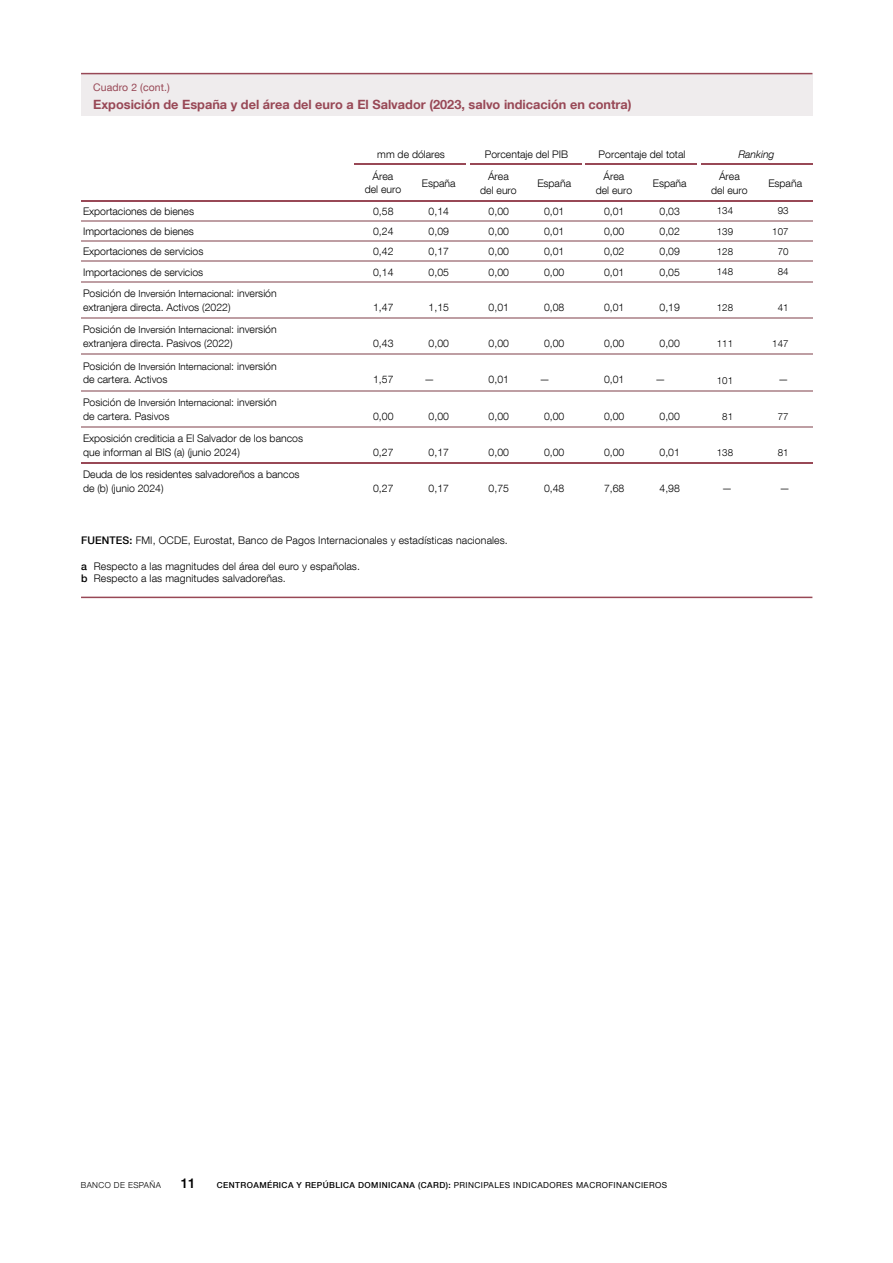
<style>
.page{position:relative;width:893px;height:1263px;background:#fff}
.page>*{position:absolute;margin:0;border:0;box-sizing:border-box;transform-origin:0 0}
.t1{font:500 13.5px "Bd E Neue Helvetica";color:#000}
.t2{font:700 12.75px "Bd E Neue Helvetica";color:#984856}
.t3{font:300 10.5px/14px "Bd E Neue Helvetica";color:#000;text-align:center}
.t4{font:10.5px "Bd E Neue Helvetica";letter-spacing:.01em;color:#984856}
.t5{font:italic 300 10.5px "Bd E Neue Helvetica";color:#000}
.t6{font:300 9.75px "Bd E Neue Helvetica";color:#000}
.t7{font:500 8.25px "Bd E Neue Helvetica";letter-spacing:.05em;color:#000}
.t8{font:300 8.25px "Bd E Neue Helvetica";letter-spacing:.05em;color:#000}
.s1{font-size:10.5px}
.s2{font-weight:500}
.s3{font-weight:400}
</style>
<div class="page">
<hr style="left:81px;top:597px;width:731px;height:1px;background:#984856">
<div style="left:81px;top:74px;width:731px;height:42px;background:#efeced"></div>
<hr style="left:81px;top:73px;width:731px;height:1px;background:#984856">
<hr style="left:355px;top:164px;width:111px;height:1px;background:#984856">
<hr style="left:470px;top:164px;width:111px;height:1px;background:#984856">
<hr style="left:586px;top:164px;width:111px;height:1px;background:#984856">
<hr style="left:701px;top:164px;width:111px;height:1px;background:#984856">
<hr style="left:81px;top:200px;width:731px;height:1px;background:#984856">
<hr style="left:81px;top:220px;width:731px;height:2px;background:#be9ea3">
<hr style="left:81px;top:240px;width:731px;height:2px;background:#be9ea3">
<hr style="left:81px;top:261px;width:731px;height:1px;background:#be9ea3">
<hr style="left:81px;top:281px;width:731px;height:1px;background:#be9ea3">
<hr style="left:81px;top:317px;width:731px;height:2px;background:#be9ea3">
<hr style="left:81px;top:354px;width:731px;height:1px;background:#be9ea3">
<hr style="left:81px;top:390px;width:731px;height:1px;background:#be9ea3">
<hr style="left:81px;top:426px;width:731px;height:2px;background:#be9ea3">
<hr style="left:81px;top:463px;width:731px;height:1px;background:#984856">
<p class="t4" style="left:93px;top:81px;width:78px">Cuadro 2 (cont.)</p>
<p class="t2" style="left:93px;top:96px;width:540px">Exposición de España y del área del euro a El Salvador (2023, salvo indicación en contra)</p>
<p class="t3" style="left:377px;top:147px;width:69px">mm de dólares</p>
<p class="t3" style="left:485px;top:147px;width:85px">Porcentaje del PIB</p>
<p class="t3" style="left:599px;top:147px;width:88px">Porcentaje del total</p>
<p class="t5" style="left:738px;top:148px;width:38px">Ranking</p>
<p class="t3" style="left:365px;top:169px;width:38px">Área del euro</p>
<p class="t3" style="left:422px;top:176px;width:35px">España</p>
<p class="t3" style="left:480px;top:169px;width:38px">Área del euro</p>
<p class="t3" style="left:537px;top:176px;width:35px">España</p>
<p class="t3" style="left:596px;top:169px;width:38px">Área del euro</p>
<p class="t3" style="left:653px;top:176px;width:35px">España</p>
<p class="t3" style="left:711px;top:169px;width:38px">Área del euro</p>
<p class="t3" style="left:768px;top:176px;width:35px">España</p>
<p class="t3" style="left:83px;top:204px;width:113px">Exportaciones de bienes</p>
<p class="t3" style="left:373px;top:204px;width:22px">0,58</p>
<p class="t3" style="left:429px;top:204px;width:22px">0,14</p>
<p class="t3" style="left:489px;top:204px;width:22px">0,00</p>
<p class="t3" style="left:544px;top:204px;width:22px">0,01</p>
<p class="t3" style="left:604px;top:204px;width:22px">0,01</p>
<p class="t3" style="left:659px;top:204px;width:22px">0,03</p>
<p class="t6" style="left:717px;top:205px;width:18px">134</p>
<p class="t6" style="left:778px;top:205px;width:12px">93</p>
<p class="t3" style="left:83px;top:224px;width:112px">Importaciones de bienes</p>
<p class="t3" style="left:373px;top:224px;width:22px">0,24</p>
<p class="t3" style="left:429px;top:224px;width:22px">0,09</p>
<p class="t3" style="left:489px;top:224px;width:22px">0,00</p>
<p class="t3" style="left:544px;top:224px;width:22px">0,01</p>
<p class="t3" style="left:604px;top:224px;width:22px">0,00</p>
<p class="t3" style="left:659px;top:224px;width:22px">0,02</p>
<p class="t6" style="left:717px;top:225px;width:18px">139</p>
<p class="t6" style="left:772px;top:225px;width:18px">107</p>
<p class="t3" style="left:83px;top:244px;width:122px">Exportaciones de servicios</p>
<p class="t3" style="left:373px;top:244px;width:22px">0,42</p>
<p class="t3" style="left:429px;top:244px;width:22px">0,17</p>
<p class="t3" style="left:489px;top:244px;width:22px">0,00</p>
<p class="t3" style="left:544px;top:244px;width:22px">0,01</p>
<p class="t3" style="left:604px;top:244px;width:22px">0,02</p>
<p class="t3" style="left:659px;top:244px;width:22px">0,09</p>
<p class="t6" style="left:717px;top:245px;width:18px">128</p>
<p class="t6" style="left:778px;top:245px;width:12px">70</p>
<p class="t3" style="left:83px;top:265px;width:122px">Importaciones de servicios</p>
<p class="t3" style="left:373px;top:265px;width:22px">0,14</p>
<p class="t3" style="left:429px;top:265px;width:22px">0,05</p>
<p class="t3" style="left:489px;top:265px;width:22px">0,00</p>
<p class="t3" style="left:544px;top:265px;width:22px">0,00</p>
<p class="t3" style="left:604px;top:265px;width:22px">0,01</p>
<p class="t3" style="left:659px;top:265px;width:22px">0,05</p>
<p class="t6" style="left:717px;top:266px;width:18px">148</p>
<p class="t6" style="left:778px;top:266px;width:12px">84</p>
<p class="t6" style="left:83px;top:287px;width:195px"><span class="s1">Posición de</span> Inversión Internacional<span class="s1">: inversión</span></p>
<p class="t3" style="left:83px;top:300px;width:149px">extranjera directa. Activos (2022)</p>
<p class="t3" style="left:373px;top:300px;width:22px">1,47</p>
<p class="t3" style="left:429px;top:300px;width:22px">1,15</p>
<p class="t3" style="left:489px;top:300px;width:22px">0,01</p>
<p class="t3" style="left:544px;top:300px;width:22px">0,08</p>
<p class="t3" style="left:604px;top:300px;width:22px">0,01</p>
<p class="t3" style="left:660px;top:300px;width:22px">0,19</p>
<p class="t6" style="left:717px;top:301px;width:18px">128</p>
<p class="t6" style="left:778px;top:301px;width:12px">41</p>
<p class="t6" style="left:83px;top:324px;width:195px"><span class="s1">Posición de</span> Inversión Internacional<span class="s1">: inversión</span></p>
<p class="t3" style="left:83px;top:336px;width:151px">extranjera directa. Pasivos (2022)</p>
<p class="t3" style="left:373px;top:336px;width:22px">0,43</p>
<p class="t3" style="left:429px;top:336px;width:22px">0,00</p>
<p class="t3" style="left:489px;top:336px;width:22px">0,00</p>
<p class="t3" style="left:544px;top:336px;width:22px">0,00</p>
<p class="t3" style="left:604px;top:336px;width:22px">0,00</p>
<p class="t3" style="left:660px;top:336px;width:22px">0,00</p>
<p class="t6" style="left:717px;top:338px;width:18px">111</p>
<p class="t6" style="left:772px;top:338px;width:18px">147</p>
<p class="t6" style="left:83px;top:360px;width:195px"><span class="s1">Posición de</span> Inversión Internacional<span class="s1">: inversión</span></p>
<p class="t3" style="left:83px;top:372px;width:86px">de cartera. Activos</p>
<p class="t3" style="left:373px;top:372px;width:22px">1,57</p>
<p class="t3" style="left:424px;top:372px;width:12px">—</p>
<p class="t3" style="left:489px;top:372px;width:22px">0,01</p>
<p class="t3" style="left:540px;top:372px;width:12px">—</p>
<p class="t3" style="left:604px;top:372px;width:22px">0,01</p>
<p class="t3" style="left:655px;top:372px;width:12px">—</p>
<p class="t6" style="left:717px;top:374px;width:18px">101</p>
<p class="t3" style="left:778px;top:372px;width:12px">—</p>
<p class="t6" style="left:83px;top:396px;width:195px"><span class="s1">Posición de</span> Inversión Internacional<span class="s1">: inversión</span></p>
<p class="t3" style="left:83px;top:409px;width:88px">de cartera. Pasivos</p>
<p class="t3" style="left:373px;top:409px;width:22px">0,00</p>
<p class="t3" style="left:429px;top:409px;width:22px">0,00</p>
<p class="t3" style="left:489px;top:409px;width:22px">0,00</p>
<p class="t3" style="left:544px;top:409px;width:22px">0,00</p>
<p class="t3" style="left:604px;top:409px;width:22px">0,00</p>
<p class="t3" style="left:660px;top:409px;width:22px">0,00</p>
<p class="t6" style="left:722px;top:410px;width:12px">81</p>
<p class="t6" style="left:778px;top:410px;width:12px">77</p>
<p class="t3" style="left:83px;top:431px;width:221px;text-align:left">Exposición crediticia a El Salvador de los bancos que informan al BIS (a) (junio 2024)</p>
<p class="t3" style="left:373px;top:445px;width:22px">0,27</p>
<p class="t3" style="left:429px;top:445px;width:22px">0,17</p>
<p class="t3" style="left:489px;top:445px;width:22px">0,00</p>
<p class="t3" style="left:544px;top:445px;width:22px">0,00</p>
<p class="t3" style="left:604px;top:445px;width:22px">0,00</p>
<p class="t3" style="left:659px;top:445px;width:22px">0,01</p>
<p class="t6" style="left:717px;top:447px;width:18px">138</p>
<p class="t6" style="left:778px;top:447px;width:12px">81</p>
<p class="t3" style="left:83px;top:468px;width:218px;text-align:left">Deuda de los residentes salvadoreños a bancos de (b) (junio 2024)</p>
<p class="t3" style="left:373px;top:481px;width:22px">0,27</p>
<p class="t3" style="left:429px;top:481px;width:22px">0,17</p>
<p class="t3" style="left:489px;top:481px;width:22px">0,75</p>
<p class="t3" style="left:544px;top:481px;width:22px">0,48</p>
<p class="t3" style="left:604px;top:481px;width:22px">7,68</p>
<p class="t3" style="left:659px;top:481px;width:22px">4,98</p>
<p class="t3" style="left:722px;top:481px;width:12px">—</p>
<p class="t3" style="left:779px;top:481px;width:12px">—</p>
<p class="t3" style="left:81px;top:533px;width:428px"><span class="s2">FUENTES:</span> FMI, OCDE, Eurostat, Banco de Pagos Internacionales y estadísticas nacionales.</p>
<p class="t3" style="left:81px;top:559px;width:280px;line-height:12.6px;text-align:left"><span class="s2">a</span> Respecto a las magnitudes del área del euro y españolas. <span class="s2">b</span> Respecto a las magnitudes salvadoreñas.</p>
<p class="t8" style="left:81px;top:1180px;width:82px">BANCO DE ESPAÑA</p>
<p class="t1" style="left:181px;top:1175px;width:16px">11</p>
<p class="t7" style="left:217px;top:1180px;width:452px">CENTROAMÉRICA Y REPÚBLICA DOMINICANA (CARD): <span class="s3">PRINCIPALES INDICADORES MACROFINANCIEROS</span></p>
</div>
